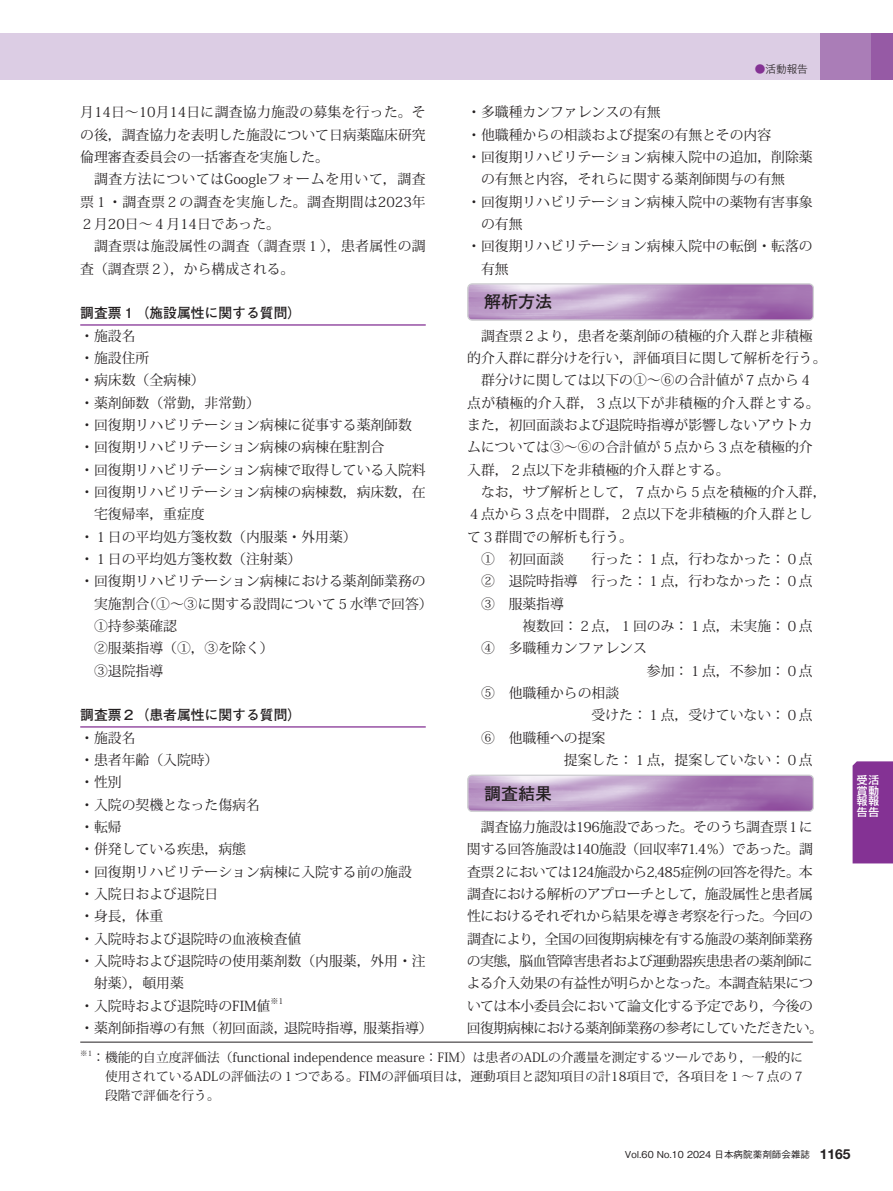
<style>
.page{position:relative;width:893px;height:1191px;background:#fff}
.page>*{position:absolute;margin:0;border:0;box-sizing:border-box;transform-origin:0 0}
.t1{font:700 16.95px "Futo Go B101 Pro";color:#231f20}
.t2{font:13.8px/22.4px "Koz Min Pro";color:#231f20;text-align:justify}
.t3{font:13.8px/22.4px "Koz Min Pro";letter-spacing:-.035em;color:#231f20}
.t4{font:13.8px/22.4px "Koz Min Pro";letter-spacing:.025em;color:#231f20}
.t5{font:700 13.8px "Futo Go B101 Pro";color:#231f20}
.t6{font:12.75px/19.2px "Koz Min Pro";color:#231f20}
.t7{font:500 10.65px/10.6px "Shin Go Pro";color:#fff;text-align:justify}
.t8{font:300 10.65px "Gothic MB101 Pro";color:#231f20}
.t9{font:500 9.6px "Gothic BBB Pro";color:#231f20}
.t10{font:8.1px "Koz Min Pro";color:#231f20}
.t11{font:7.5px "Koz Min Pro";color:#231f20}
.s1{color:#843294}
.s2{font-family:"Helvetica Neue LT Std";font-weight:700;font-size:13.8px}
</style>
<div class="page">
<hr style="left:80px;top:324px;width:346px;height:1px;background:#843294">
<hr style="left:80px;top:726px;width:346px;height:1px;background:#843294">
<img style="left:469px;top:285px;width:343px;height:34px">
<div style="left:467px;top:283px;width:347px;height:38px;border:1px solid #d1d2d4;border-radius:4px"></div>
<img style="left:469px;top:776px;width:343px;height:34px">
<div style="left:467px;top:774px;width:347px;height:38px;border:1px solid #d1d2d4;border-radius:4px"></div>
<hr style="left:80px;top:1041px;width:733px;height:1px;background:#231f20">
<div style="left:0;top:33px;width:821px;height:47px;background:#dccde4"></div>
<div style="left:821px;top:33px;width:51px;height:47px;background:#aa7db7"></div>
<div style="left:872px;top:33px;width:21px;height:47px;background:#965aa5"></div>
<div style="left:853px;top:761px;width:40px;height:102px;background:#843294"></div>
<p class="t2" style="left:80px;top:101px;width:347px">月14日～10月14日に調査協力施設の募集を行った。その後，調査協力を表明した施設について日病薬臨床研究倫理審査委員会の一括審査を実施した。</p>
<p class="t2" style="left:80px;top:168px;width:347px;text-indent:14px">調査方法についてはGoogleフォームを用いて，調査票１・調査票２の調査を実施した。調査期間は2023年２月20日～４月14日であった。</p>
<p class="t4" style="left:80px;top:235px;width:347px;text-indent:14px">調査票は施設属性の調査（調査票１），患者属性の調査（調査票２），から構成される。</p>
<p class="t5" style="left:80px;top:302px;width:223px">調査票１（施設属性に関する質問）</p>
<p class="t2" style="left:80px;top:324px;width:57px">・施設名</p>
<p class="t2" style="left:80px;top:346px;width:71px">・施設住所</p>
<p class="t2" style="left:80px;top:369px;width:126px">・病床数（全病棟）</p>
<p class="t2" style="left:80px;top:391px;width:181px">・薬剤師数（常勤，非常勤）</p>
<p class="t2" style="left:80px;top:413px;width:333px">・回復期リハビリテーション病棟に従事する薬剤師数</p>
<p class="t2" style="left:80px;top:435px;width:306px">・回復期リハビリテーション病棟の病棟在駐割合</p>
<p class="t2" style="left:80px;top:458px;width:347px">・回復期リハビリテーション病棟で取得している入院料</p>
<p class="t2" style="left:80px;top:480px;width:347px">・回復期リハビリテーション病棟の病棟数，病床数，在</p>
<p class="t2" style="left:94px;top:502px;width:112px">宅復帰率，重症度</p>
<p class="t2" style="left:80px;top:525px;width:278px">・１日の平均処方箋枚数（内服薬・外用薬）</p>
<p class="t2" style="left:80px;top:547px;width:223px">・１日の平均処方箋枚数（注射薬）</p>
<p class="t2" style="left:80px;top:569px;width:347px">・回復期リハビリテーション病棟における薬剤師業務の</p>
<p class="t2" style="left:94px;top:592px;width:340px">実施割合（①～③に関する設問について５水準で回答）</p>
<p class="t2" style="left:94px;top:614px;width:84px">①持参薬確認</p>
<p class="t2" style="left:94px;top:636px;width:181px">②服薬指導（①，③を除く）</p>
<p class="t2" style="left:94px;top:659px;width:71px">③退院指導</p>
<p class="t5" style="left:80px;top:704px;width:223px">調査票２（患者属性に関する質問）</p>
<p class="t2" style="left:80px;top:726px;width:57px">・施設名</p>
<p class="t2" style="left:80px;top:748px;width:140px">・患者年齢（入院時）</p>
<p class="t2" style="left:80px;top:770px;width:43px">・性別</p>
<p class="t2" style="left:80px;top:793px;width:181px">・入院の契機となった傷病名</p>
<p class="t2" style="left:80px;top:815px;width:43px">・転帰</p>
<p class="t2" style="left:80px;top:837px;width:167px">・併発している疾患，病態</p>
<p class="t2" style="left:80px;top:860px;width:333px">・回復期リハビリテーション病棟に入院する前の施設</p>
<p class="t2" style="left:80px;top:882px;width:140px">・入院日および退院日</p>
<p class="t2" style="left:80px;top:904px;width:84px">・身長，体重</p>
<p class="t2" style="left:80px;top:926px;width:223px">・入院時および退院時の血液検査値</p>
<p class="t2" style="left:80px;top:949px;width:347px">・入院時および退院時の使用薬剤数（内服薬，外用・注</p>
<p class="t2" style="left:94px;top:971px;width:91px">射薬），頓用薬</p>
<p class="t2" style="left:80px;top:993px;width:192px">・入院時および退院時のFIM値</p>
<p class="t10" style="left:270px;top:995px;width:15px">※1</p>
<p class="t2" style="left:80px;top:1016px;width:354px">・薬剤師指導の有無（初回面談，退院時指導，服薬指導）</p>
<p class="t8" style="left:755px;top:60px;width:55px"><span class="s1">●</span>活動報告</p>
<p class="t2" style="left:467px;top:101px;width:195px">・多職種カンファレンスの有無</p>
<p class="t2" style="left:467px;top:123px;width:306px">・他職種からの相談および提案の有無とその内容</p>
<p class="t2" style="left:467px;top:145px;width:347px">・回復期リハビリテーション病棟入院中の追加，削除薬</p>
<p class="t2" style="left:481px;top:168px;width:306px">の有無と内容，それらに関する薬剤師関与の有無</p>
<p class="t2" style="left:467px;top:190px;width:347px">・回復期リハビリテーション病棟入院中の薬物有害事象</p>
<p class="t2" style="left:481px;top:212px;width:43px">の有無</p>
<p class="t2" style="left:467px;top:235px;width:347px">・回復期リハビリテーション病棟入院中の転倒・転落の</p>
<p class="t2" style="left:481px;top:257px;width:29px">有無</p>
<p class="t1" style="left:484px;top:288px;width:70px">解析方法</p>
<p class="t2" style="left:481px;top:324px;width:333px">調査票２より，患者を薬剤師の積極的介入群と非積極</p>
<p class="t2" style="left:467px;top:346px;width:361px">的介入群に群分けを行い，評価項目に関して解析を行う。</p>
<p class="t2" style="left:481px;top:369px;width:333px">群分けに関しては以下の①～⑥の合計値が７点から４</p>
<p class="t4" style="left:467px;top:391px;width:354px">点が積極的介入群，３点以下が非積極的介入群とする。</p>
<p class="t2" style="left:467px;top:413px;width:347px">また，初回面談および退院時指導が影響しないアウトカ</p>
<p class="t2" style="left:467px;top:435px;width:347px">ムについては③～⑥の合計値が５点から３点を積極的介</p>
<p class="t2" style="left:467px;top:458px;width:264px">入群，２点以下を非積極的介入群とする。</p>
<p class="t2" style="left:481px;top:480px;width:347px">なお，サブ解析として，７点から５点を積極的介入群，</p>
<p class="t2" style="left:467px;top:502px;width:347px">４点から３点を中間群，２点以下を非積極的介入群とし</p>
<p class="t2" style="left:467px;top:525px;width:167px">て３群間での解析も行う。</p>
<p class="t2" style="left:481px;top:547px;width:84px">①　初回面談</p>
<p class="t2" style="left:481px;top:547px;width:333px;text-indent:111px">行った：１点，行わなかった：０点②　退院時指導 行った：１点，行わなかった：０点③　服薬指導</p>
<p class="t2" style="left:522px;top:614px;width:292px">複数回：２点，１回のみ：１点，未実施：０点</p>
<p class="t2" style="left:481px;top:636px;width:167px">④　多職種カンファレンス</p>
<p class="t2" style="left:647px;top:659px;width:167px">参加：１点，不参加：０点</p>
<p class="t2" style="left:481px;top:681px;width:140px">⑤　他職種からの相談</p>
<p class="t2" style="left:592px;top:703px;width:223px">受けた：１点，受けていない：０点</p>
<p class="t2" style="left:481px;top:726px;width:126px">⑥　他職種への提案</p>
<p class="t2" style="left:564px;top:748px;width:250px">提案した：１点，提案していない：０点</p>
<p class="t1" style="left:484px;top:779px;width:70px">調査結果</p>
<p class="t3" style="left:467px;top:815px;width:358px;text-indent:14px">調査協力施設は196施設であった。そのうち調査票１に関する回答施設は140施設（回収率71.4％）であった。調査票２においては124施設から2,485症例の回答を得た。本調査における解析のアプローチとして，施設属性と患者属性におけるそれぞれから結果を導き考察を行った。今回の調査により，全国の回復期病棟を有する施設の薬剤師業務の実態，脳血管障害患者および運動器疾患患者の薬剤師による介入効果の有益性が明らかとなった。本調査結果については本小委員会において論文化する予定であり，今後の回復期病棟における薬剤師業務の参考にしていただきたい。</p>
<p class="t11" style="left:80px;top:1047px;width:14px">※1</p>
<p class="t6" style="left:105px;top:1047px;width:702px;text-indent:-13px">：機能的自立度評価法（functional independence measure：FIM）は患者のADLの介護量を測定するツールであり，一般的に使用されているADLの評価法の１つである。FIMの評価項目は，運動項目と認知項目の計18項目で，各項目を１〜７点の７段階で評価を行う。</p>
<p class="t7" style="left:857px;top:773px;width:24px">受活賞動報報告告</p>
<p class="t9" style="left:625px;top:1147px;width:227px">Vol.60 No.10 2024 日本病院薬剤師会雑誌 <span class="s2">1165</span></p>
</div>
